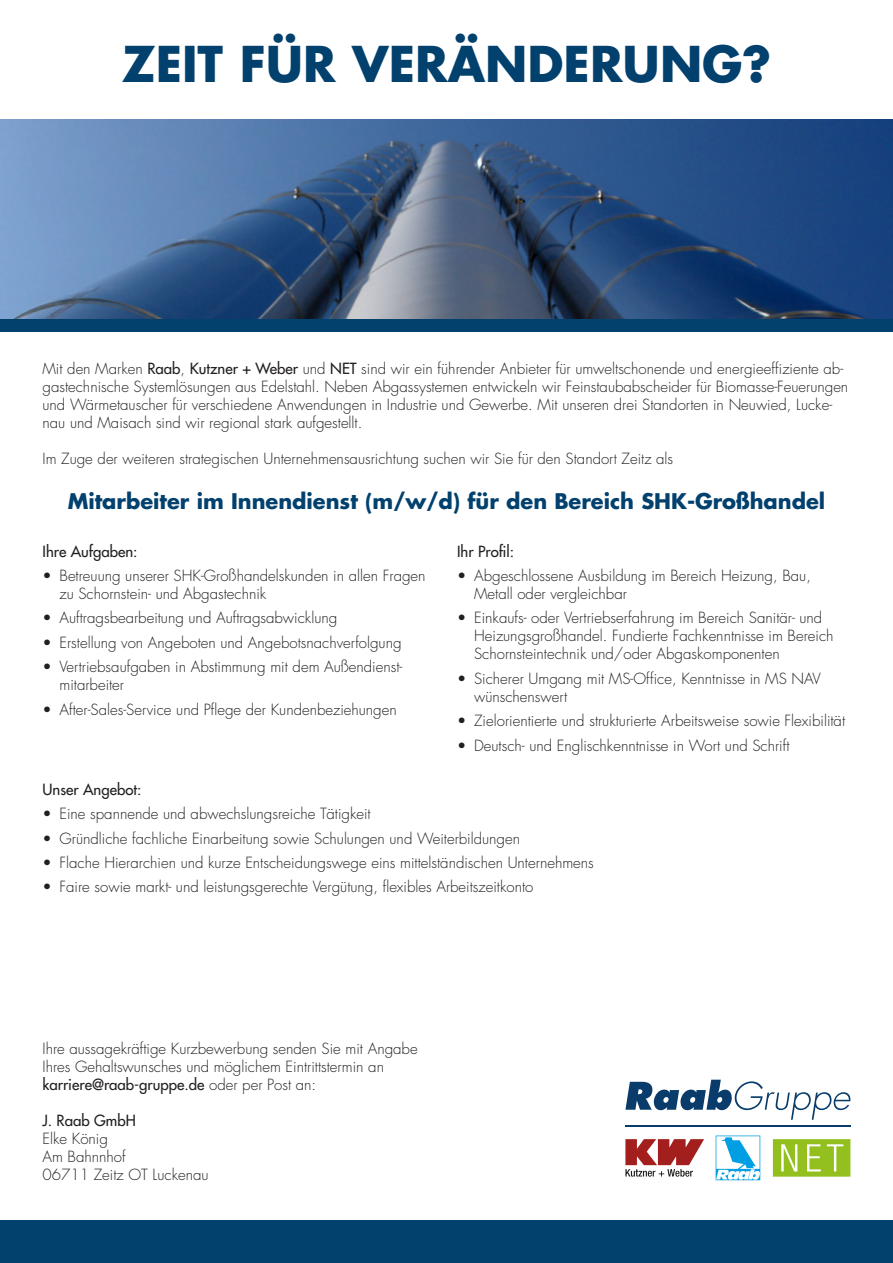
<style>
.page{position:relative;width:893px;height:1263px;background:#fff}
.page>*{position:absolute;margin:0;border:0;box-sizing:border-box;transform-origin:0 0}
.t1{font:700 48px "Futura Std";color:#02406e}
.t2{font:700 21px "Futura Std";color:#02406e}
.t3{font:300 15px/18px "Futura Std";color:#231f20}
.t4{font:500 15px "Futura Std";color:#231f20}
.s1{font-weight:500}
</style>
<div class="page">
<div style="left:0;top:1220px;width:893px;height:43px;background:#02406e"></div>
<svg style="left:625px;top:1080px;width:225px;height:40px"></svg>
<hr style="left:625px;top:1125px;width:225px;height:1px;background:#093c6b">
<svg style="left:716px;top:1135px;width:44px;height:45px"></svg>
<svg style="left:773px;top:1139px;width:77px;height:38px;background:#a3c941"></svg>
<svg style="left:625px;top:1139px;width:79px;height:38px"></svg>
<img style="left:0;top:119px;width:893px;height:200px">
<div style="left:0;top:319px;width:893px;height:13px;background:#02406e"></div>
<h1 class="t1" style="left:122px;top:32px;width:651px">ZEIT FÜR VERÄNDERUNG?</h1>
<p class="t3" style="left:43px;top:360px;width:807px">Mit den Marken <span class="s1">Raab</span>, <span class="s1">Kutzner + Weber</span> und <span class="s1">NET</span> sind wir ein führender Anbieter für umweltschonende und energieeffiziente ab&shy;gastechnische Systemlösungen aus Edelstahl. Neben Abgassystemen entwickeln wir Feinstaubabscheider für Biomasse-Feuerungen und Wärmetauscher für verschiedene Anwendungen in Industrie und Gewerbe. Mit unseren drei Standorten in Neuwied, Lucke&shy;nau und Maisach sind wir regional stark aufgestellt.</p>
<p class="t3" style="left:43px;top:450px;width:632px">Im Zuge der weiteren strategischen Unternehmensausrichtung suchen wir Sie für den Standort Zeitz als</p>
<h2 class="t2" style="left:68px;top:487px;width:759px">Mitarbeiter im Innendienst (m/w/d) für den Bereich SHK-Großhandel</h2>
<p class="t4" style="left:43px;top:542px;width:97px">Ihre Aufgaben:</p>
<p class="t3" style="left:60px;top:567px;width:368px;text-indent:-17px">• Betreuung unserer SHK-Großhandelskunden in allen Fragen zu Schornstein- und Abgastechnik</p>
<p class="t3" style="left:43px;top:609px;width:296px">• Auftragsbearbeitung und Auftragsabwicklung</p>
<p class="t3" style="left:43px;top:634px;width:361px">• Erstellung von Angeboten und Angebotsnachverfolgung</p>
<p class="t3" style="left:60px;top:658px;width:344px;text-indent:-17px">• Vertriebsaufgaben in Abstimmung mit dem Außendienst&shy;mitarbeiter</p>
<p class="t3" style="left:43px;top:700px;width:356px">• After-Sales-Service und Pflege der Kundenbeziehungen</p>
<p class="t4" style="left:457px;top:542px;width:59px">Ihr Profil:</p>
<p class="t3" style="left:474px;top:567px;width:338px;text-indent:-17px">• Abgeschlossene Ausbildung im Bereich Heizung, Bau,<br>Metall oder vergleichbar</p>
<p class="t3" style="left:474px;top:609px;width:361px;text-indent:-17px">• Einkaufs- oder Vertriebserfahrung im Bereich Sanitär- und<br>Heizungsgroßhandel. Fundierte Fachkenntnisse im Bereich<br>Schornsteintechnik und/oder Abgaskomponenten</p>
<p class="t3" style="left:474px;top:670px;width:348px;text-indent:-17px">• Sicherer Umgang mit MS-Office, Kenntnisse in MS NAV wünschenswert</p>
<p class="t3" style="left:457px;top:712px;width:390px">• Zielorientierte und strukturierte Arbeitsweise sowie Flexibilität</p>
<p class="t3" style="left:457px;top:736px;width:334px">• Deutsch- und Englischkenntnisse in Wort und Schrift</p>
<p class="t4" style="left:43px;top:780px;width:100px">Unser Angebot:</p>
<p class="t3" style="left:43px;top:805px;width:330px">• Eine spannende und abwechslungsreiche Tätigkeit</p>
<p class="t3" style="left:43px;top:829px;width:479px">• Gründliche fachliche Einarbeitung sowie Schulungen und Weiterbildungen</p>
<p class="t3" style="left:43px;top:854px;width:553px">• Flache Hierarchien und kurze Entscheidungswege eins mittelständischen Unternehmens</p>
<p class="t3" style="left:43px;top:878px;width:492px">• Faire sowie markt- und leistungsgerechte Vergütung, flexibles Arbeitszeitkonto</p>
<p class="t3" style="left:43px;top:1040px;width:377px">Ihre aussagekräftige Kurzbewerbung senden Sie mit Angabe<br>Ihres Gehaltswunsches und möglichem Eintrittstermin an <span class="s1">karriere@raab-gruppe.de</span> oder per Post an:</p>
<p class="t4" style="left:43px;top:1111px;width:95px">J. Raab GmbH</p>
<p class="t3" style="left:43px;top:1130px;width:168px">Elke König<br>Am Bahnnhof<br>06711 Zeitz OT Luckenau</p>
</div>
